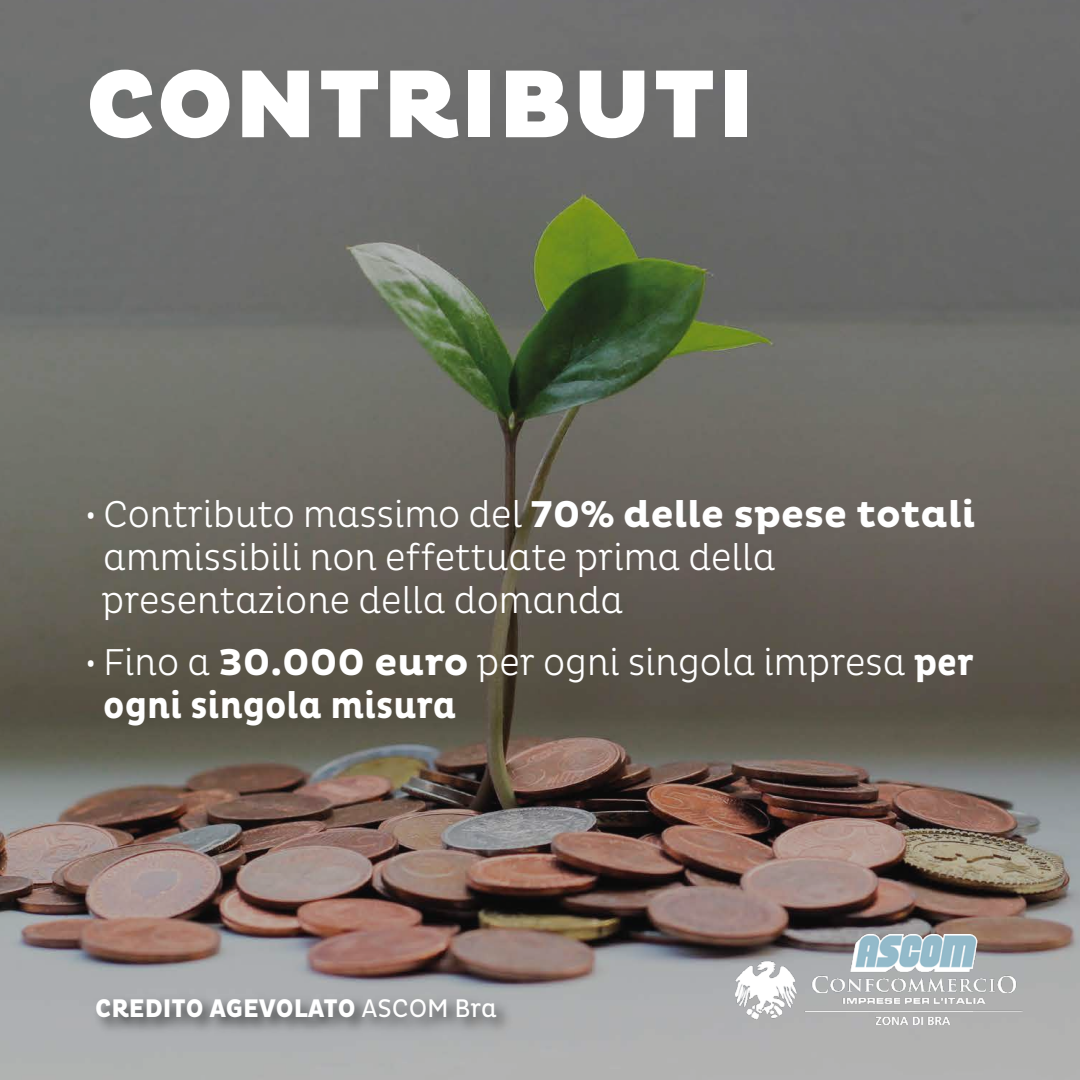
<style>
.page{position:relative;width:1080px;height:1080px;background:#fff}
.page>*{position:absolute;margin:0;border:0;box-sizing:border-box;transform-origin:0 0}
.t1{font:900 98px "Pluto";color:#fff}
.t2{font:300 38px/43px "Pluto Cond";color:#fff}
.t3{font:800 26px "Pluto Cond";color:#fff}
.s1{font-family:"Pluto";font-weight:700}
.s2{font-weight:700}
.s3{font-weight:400}
</style>
<div class="page">
<img style="left:0;top:0;width:1080px;height:1080px">
<img style="left:87px;top:987px;width:956px;height:92px">
<img style="left:736px;top:934px;width:286px;height:90px">
<h1 class="t1" style="left:85px;top:47px;width:671px">CONTRIBUTI</h1>
<p class="t2" style="left:102px;top:493px;width:875px;text-indent:-16px">• Contributo massimo del <span class="s1">70% delle spese totali </span>ammissibili non effettuate prima della presentazione della domanda</p>
<p class="t2" style="left:103px;top:641px;width:872px;text-indent:-18px">• Fino a <span class="s1">30.000 euro</span> per ogni singola impresa <span class="s2">per ogni singola misura</span></p>
<p class="t3" style="left:95px;top:993px;width:403px">CREDITO AGEVOLATO <span class="s3">ASCOM Bra</span></p>
</div>
